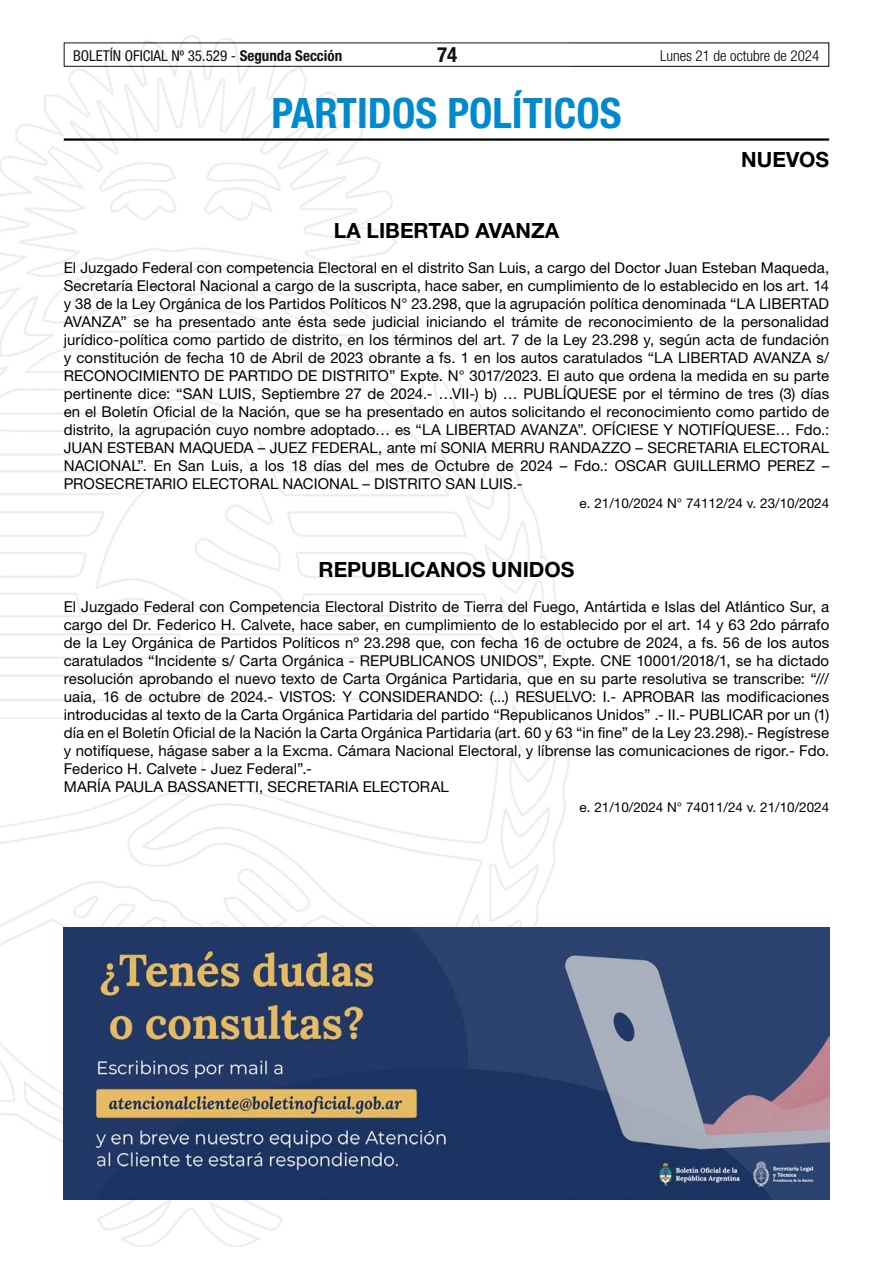
<style>
.page{position:relative;width:893px;height:1263px;background:#fff}
.page>*{position:absolute;margin:0;border:0;box-sizing:border-box;transform-origin:0 0}
.t1{font:700 condensed 42px "Helvetica Neue LT Std";color:#0089cf}
.t2{font:700 21px "Helvetica Neue LT Std";color:#000}
.t3{font:700 condensed 21px "Helvetica Neue LT Std";color:#000}
.t4{font:15px/18px "Helvetica Neue LT Std";letter-spacing:.005em;color:#000;text-align:justify}
.t5{font:condensed 15px "Helvetica Neue LT Std";color:#000}
.t6{font:300 condensed 15px "Helvetica Neue LT Std";color:#000}
.t7{font:13.5px "Helvetica Neue LT Std";color:#000}
.s1{font-weight:700}
</style>
<div class="page">
<div style="left:64px;top:43px;width:765px;height:24px;border:1px solid #000"></div>
<img style="left:0;top:35px;width:569px;height:1211px">
<hr style="left:64px;top:138px;width:765px;height:3px;background:#000">
<img style="left:64px;top:927px;width:765px;height:272px">
<p class="t5" style="left:73px;top:47px;width:271px">BOLETÍN OFICIAL Nº 35.529 - <span class="s1">Segunda Sección</span></p>
<h2 class="t3" style="left:437px;top:42px;width:22px">74</h2>
<p class="t6" style="left:660px;top:47px;width:161px">Lunes 21 de octubre de 2024</p>
<h1 class="t1" style="left:271px;top:87px;width:351px">PARTIDOS POLÍTICOS</h1>
<h2 class="t2" style="left:741px;top:146px;width:89px">NUEVOS</h2>
<h2 class="t2" style="left:334px;top:217px;width:227px">LA LIBERTAD AVANZA</h2>
<p class="t4" style="left:64px;top:258px;width:767px">El Juzgado Federal con competencia Electoral en el distrito San Luis, a cargo del Doctor Juan Esteban Maqueda, Secretaría Electoral Nacional a cargo de la suscripta, hace saber, en cumplimiento de lo establecido en los art. 14 y 38 de la Ley Orgánica de los Partidos Políticos N° 23.298, que la agrupación política denominada “LA LIBERTAD AVANZA” se ha presentado ante ésta sede judicial iniciando el trámite de reconocimiento de la personalidad jurídico-política como partido de distrito, en los términos del art. 7 de la Ley 23.298 y, según acta de fundación y constitución de fecha 10 de Abril de 2023 obrante a fs. 1 en los autos caratulados “LA LIBERTAD AVANZA s/ RECONOCIMIENTO DE PARTIDO DE DISTRITO” Expte. N° 3017/2023. El auto que ordena la medida en su parte pertinente dice: “SAN LUIS, Septiembre 27 de 2024.- …VII-) b) … PUBLÍQUESE por el término de tres (3) días en el Boletín Oficial de la Nación, que se ha presentado en autos solicitando el reconocimiento como partido de distrito, la agrupación cuyo nombre adoptado… es “LA LIBERTAD AVANZA”. OFÍCIESE Y NOTIFÍQUESE… Fdo.:<br>JUAN ESTEBAN MAQUEDA – JUEZ FEDERAL, ante mí SONIA MERRU RANDAZZO – SECRETARIA ELECTORAL NACIONAL”. En San Luis, a los 18 días del mes de Octubre de 2024 – Fdo.: OSCAR GUILLERMO PEREZ – PROSECRETARIO ELECTORAL NACIONAL – DISTRITO SAN LUIS.-</p>
<p class="t7" style="left:580px;top:495px;width:251px">e. 21/10/2024 N° 74112/24 v. 23/10/2024</p>
<h2 class="t2" style="left:318px;top:557px;width:257px">REPUBLICANOS UNIDOS</h2>
<p class="t4" style="left:64px;top:598px;width:767px;text-align:left">El Juzgado Federal con Competencia Electoral Distrito de Tierra del Fuego, Antártida e Islas del Atlántico Sur, a cargo del Dr. Federico H. Calvete, hace saber, en cumplimiento de lo establecido por el art. 14 y 63 2do párrafo de la Ley Orgánica de Partidos Políticos nº 23.298 que, con fecha 16 de octubre de 2024, a fs. 56 de los autos caratulados “Incidente s/ Carta Orgánica - REPUBLICANOS UNIDOS”, Expte. CNE 10001/2018/1, se ha dictado resolución aprobando el nuevo texto de Carta Orgánica Partidaria, que en su parte resolutiva se transcribe: “/// uaia, 16 de octubre de 2024.- VISTOS: Y CONSIDERANDO: (...) RESUELVO: I.- APROBAR las modificaciones introducidas al texto de la Carta Orgánica Partidaria del partido “Republicanos Unidos” .- II.- PUBLICAR por un (1) día en el Boletín Oficial de la Nación la Carta Orgánica Partidaria (art. 60 y 63 “in fine” de la Ley 23.298).- Regístrese y notifíquese, hágase saber a la Excma. Cámara Nacional Electoral, y líbrense las comunicaciones de rigor.- Fdo.<br>Federico H. Calvete - Juez Federal”.-<br>MARÍA PAULA BASSANETTI, SECRETARIA ELECTORAL</p>
<p class="t7" style="left:580px;top:799px;width:251px">e. 21/10/2024 N° 74011/24 v. 21/10/2024</p>
</div>
